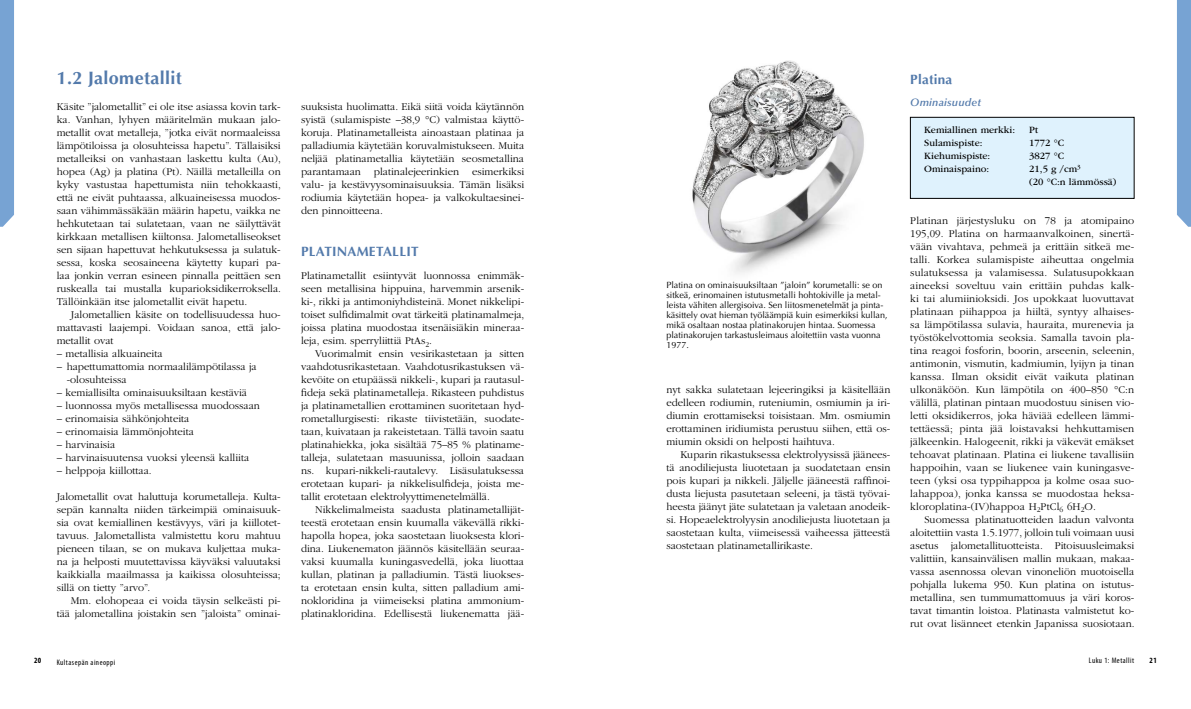
<style>
.page{position:relative;width:1191px;height:709px;background:#fff}
.page>*{position:absolute;margin:0;border:0;box-sizing:border-box;transform-origin:0 0}
.t1{font:700 18px "Optima LT Std";letter-spacing:.02em;color:#537aab}
.t2{font:700 13.5px "Optima LT Std";letter-spacing:.02em;color:#537aab}
.t3{font:300 10.8px/13px "ITC Garamond Std";color:#000;text-align:justify}
.t4{font:italic 600 10.8px "Optima LT Std";letter-spacing:.02em;color:#537aab}
.t5{font:10px/13px "ITC Garamond Std";color:#000}
.t6{font:9px/10px "Optima LT Std";color:#000}
.t7{font:condensed 8px "Myriad Pro";letter-spacing:.06em;color:#000}
.t8{font:700 condensed 8px "Myriad Pro";color:#000}
</style>
<div class="page">
<div style="left:1177px;top:0;width:14px;height:227px;background:#77a3d3"></div>
<div style="left:0;top:0;width:14px;height:227px;background:#77a3d3"></div>
<div style="left:910px;top:117px;width:224px;height:81px;background:#dff2fd"></div>
<div style="left:910px;top:117px;width:224px;height:81px;border:1px solid #000"></div>
<img style="left:692px;top:60px;width:172px;height:214px">
<h1 class="t1" style="left:57px;top:67px;width:127px">1.2 Jalometallit</h1>
<p class="t3" style="left:57px;top:100px;width:226px">Käsite ”jalometallit” ei ole itse asiassa kovin tark&shy;ka. Vanhan, lyhyen määritelmän mukaan jalo&shy;metallit ovat metalleja, ”jotka eivät normaaleissa lämpötiloissa ja olosuhteissa hapetu”. Tällaisiksi metalleiksi on vanhastaan laskettu kulta (Au), hopea (Ag) ja platina (Pt). Näillä metalleilla on kyky vastustaa hapettumista niin tehokkaasti, että ne eivät puhtaassa, alkuaineisessa muodos&shy;saan vähimmässäkään määrin hapetu, vaikka ne hehkutetaan tai sulatetaan, vaan ne säilyttävät kirkkaan metallisen kiiltonsa. Jalometalliseokset sen sijaan hapettuvat hehkutuksessa ja sulatuk&shy;sessa, koska seosaineena käytetty kupari pa&shy;laa jonkin verran esineen pinnalla peittäen sen ruskealla tai mustalla kuparioksidikerroksella.<br>Tällöinkään itse jalometallit eivät hapetu.</p>
<p class="t3" style="left:57px;top:308px;width:225px;text-indent:14px">Jalometallien käsite on todellisuudessa huo&shy;mattavasti laajempi. Voidaan sanoa, että jalo&shy;metallit ovat</p>
<p class="t3" style="left:57px;top:347px;width:107px">– metallisia alkuaineita</p>
<p class="t3" style="left:67px;top:360px;width:191px;text-indent:-10px">– hapettumattomia normaalilämpötilassa ja -olosuhteissa</p>
<p class="t3" style="left:57px;top:386px;width:192px">– kemiallisilta ominaisuuksiltaan kestäviä</p>
<p class="t3" style="left:57px;top:399px;width:205px">– luonnossa myös metallisessa muodossaan</p>
<p class="t3" style="left:57px;top:412px;width:134px">– erinomaisia sähkönjohteita</p>
<p class="t3" style="left:57px;top:425px;width:139px">– erinomaisia lämmönjohteita</p>
<p class="t3" style="left:57px;top:438px;width:60px">– harvinaisia</p>
<p class="t3" style="left:57px;top:451px;width:194px">– harvinaisuutensa vuoksi yleensä kalliita</p>
<p class="t3" style="left:57px;top:464px;width:97px">– helppoja kiillottaa.</p>
<p class="t3" style="left:57px;top:490px;width:225px">Jalometallit ovat haluttuja korumetalleja. Kulta&shy;sepän kannalta niiden tärkeimpiä ominaisuuk&shy;sia ovat kemiallinen kestävyys, väri ja kiillotet&shy;tavuus. Jalometallista valmistettu koru mahtuu pieneen tilaan, se on mukava kuljettaa muka&shy;na ja helposti muutettavissa käyväksi valuutaksi kaikkialla maailmassa ja kaikissa olosuhteissa; sillä on tietty ”arvo”.</p>
<p class="t3" style="left:57px;top:594px;width:225px;text-align:right">Mm. elohopeaa ei voida täysin selkeästi pi&shy;tää jalometallina joistakin sen ”jaloista” ominai-</p>
<p class="t3" style="left:301px;top:100px;width:225px">suuksista huolimatta. Eikä siitä voida käytännön syistä (sulamispiste –38,9 °C) valmistaa käyttö&shy;koruja. Platinametalleista ainoastaan platinaa ja palladiumia käytetään koruvalmistukseen. Muita neljää platinametallia käytetään seosmetallina parantamaan platinalejeerinkien esimerkiksi valu- ja kestävyysominaisuuksia. Tämän lisäksi rodiumia käytetään hopea- ja valkokultaesinei&shy;den pinnoitteena.</p>
<p class="t2" style="left:301px;top:244px;width:119px">PLATINAMETALLIT</p>
<p class="t3" style="left:301px;top:269px;width:225px">Platinametallit esiintyvät luonnossa enimmäk&shy;seen metallisina hippuina, harvemmin arsenik&shy;ki-, rikki ja antimoniyhdisteinä. Monet nikkelipi&shy;toiset sulfidimalmit ovat tärkeitä platinamalmeja, joissa platina muodostaa itsenäisiäkin mineraa&shy;leja, esim. sperryliittiä PtAs<sub>2</sub>.</p>
<p class="t3" style="left:301px;top:347px;width:225px;text-indent:14px">Vuorimalmit ensin vesirikastetaan ja sitten vaahdotusrikastetaan. Vaahdotusrikastuksen vä&shy;kevöite on etupäässä nikkeli-, kupari ja rautasul&shy;fideja sekä platinametalleja. Rikasteen puhdistus ja platinametallien erottaminen suoritetaan hyd&shy;rometallurgisesti: rikaste tiivistetään, suodate&shy;taan, kuivataan ja rakeistetaan. Tällä tavoin saatu platinahiekka, joka sisältää 75–85 % platiname&shy;talleja, sulatetaan masuunissa, jolloin saadaan ns. kupari-nikkeli-rautalevy. Lisäsulatuksessa erotetaan kupari- ja nikkelisulfideja, joista me&shy;tallit erotetaan elektrolyyttimenetelmällä.</p>
<p class="t3" style="left:301px;top:503px;width:225px;text-indent:14px">Nikkelimalmeista saadusta platinametallijät&shy;teestä erotetaan ensin kuumalla väkevällä rikki&shy;hapolla hopea, joka saostetaan liuoksesta klori&shy;dina. Liukenematon jäännös käsitellään seuraa&shy;vaksi kuumalla kuningasvedellä, joka liuottaa kullan, platinan ja palladiumin. Tästä liuokses&shy;ta erotetaan ensin kulta, sitten palladium ami&shy;nokloridina ja viimeiseksi platina ammonium&shy;platinakloridina. Edellisestä liukenematta jää-</p>
<p class="t6" style="left:666px;top:280px;width:223px">Platina on ominaisuuksiltaan ”jaloin” korumetalli: se on sitkeä, erinomainen istutusmetalli hohtokiville ja metal&shy;leista vähiten allergisoiva. Sen liitosmenetelmät ja pinta&shy;käsittely ovat hieman työläämpiä kuin esimerkiksi kullan, mikä osaltaan nostaa platinakorujen hintaa. Suomessa platinakorujen tarkastusleimaus aloitettiin vasta vuonna 1977.</p>
<p class="t3" style="left:666px;top:383px;width:225px">nyt sakka sulatetaan lejeeringiksi ja käsitellään edelleen rodiumin, ruteniumin, osmiumin ja iri&shy;diumin erottamiseksi toisistaan. Mm. osmiumin erottaminen iridiumista perustuu siihen, että os&shy;miumin oksidi on helposti haihtuva.</p>
<p class="t3" style="left:666px;top:448px;width:225px;text-indent:14px">Kuparin rikastuksessa elektrolyysissä jäänees&shy;tä anodiliejusta liuotetaan ja suodatetaan ensin pois kupari ja nikkeli. Jäljelle jääneestä raffinoi&shy;dusta liejusta pasutetaan seleeni, ja tästä työvai&shy;heesta jäänyt jäte sulatetaan ja valetaan anodeik&shy;si. Hopeaelektrolyysin anodiliejusta liuotetaan ja saostetaan kulta, viimeisessä vaiheessa jätteestä saostetaan platinametallirikaste.</p>
<p class="t2" style="left:910px;top:72px;width:44px">Platina</p>
<p class="t4" style="left:910px;top:96px;width:72px">Ominaisuudet</p>
<p class="t5" style="left:924px;top:123px;width:92px">Kemiallinen merkki:</p>
<p class="t5" style="left:1029px;top:123px;width:11px">Pt</p>
<p class="t5" style="left:924px;top:136px;width:60px">Sulamispiste:</p>
<p class="t5" style="left:1029px;top:136px;width:36px">1772 °C</p>
<p class="t5" style="left:924px;top:149px;width:68px">Kiehumispiste:</p>
<p class="t5" style="left:1029px;top:149px;width:36px">3827 °C</p>
<p class="t5" style="left:924px;top:162px;width:67px">Ominaispaino:</p>
<p class="t5" style="left:1029px;top:162px;width:89px">21,5 g /cm<sup>3<br></sup>(20 °C:n lämmössä)</p>
<p class="t3" style="left:910px;top:214px;width:226px">Platinan järjestysluku on 78 ja atomipaino 195,09. Platina on harmaanvalkoinen, sinertä&shy;vään vivahtava, pehmeä ja erittäin sitkeä me&shy;talli. Korkea sulamispiste aiheuttaa ongelmia sulatuksessa ja valamisessa. Sulatusupokkaan aineeksi soveltuu vain erittäin puhdas kalk&shy;ki tai alumiinioksidi. Jos upokkaat luovuttavat platinaan piihappoa ja hiiltä, syntyy alhaises&shy;sa lämpötilassa sulavia, hauraita, murenevia ja työstökelvottomia seoksia. Samalla tavoin pla&shy;tina reagoi fosforin, boorin, arseenin, seleenin, antimonin, vismutin, kadmiumin, lyijyn ja tinan kanssa. Ilman oksidit eivät vaikuta platinan ulkonäköön. Kun lämpötila on 400–850 °C:n välillä, platinan pintaan muodostuu sinisen vio&shy;letti oksidikerros, joka häviää edelleen lämmi&shy;tettäessä; pinta jää loistavaksi hehkuttamisen jälkeenkin. Halogeenit, rikki ja väkevät emäkset tehoavat platinaan. Platina ei liukene tavallisiin happoihin, vaan se liukenee vain kuningasve&shy;teen (yksi osa typpihappoa ja kolme osaa suo&shy;lahappoa), jonka kanssa se muodostaa heksa&shy;kloroplatina-(IV)happoa H<sub>2</sub>PtCl<sub>6</sub> 6H<sub>2</sub>O.</p>
<p class="t3" style="left:910px;top:513px;width:226px;text-indent:14px">Suomessa platinatuotteiden laadun valvonta aloitettiin vasta 1.5.1977, jolloin tuli voimaan uusi asetus jalometallituotteista. Pitoisuusleimaksi valittiin, kansainvälisen mallin mukaan, makaa&shy;vassa asennossa olevan vinoneliön muotoisella pohjalla lukema 950. Kun platina on istutus&shy;metallina, sen tummumattomuus ja väri koros&shy;tavat timantin loistoa. Platinasta valmistetut ko&shy;rut ovat lisänneet etenkin Japanissa suosiotaan.</p>
<p class="t8" style="left:34px;top:655px;width:9px">20</p>
<p class="t7" style="left:57px;top:657px;width:60px">Kultasepän aineoppi</p>
<p class="t7" style="left:1089px;top:656px;width:47px">Luku 1: Metallit</p>
<p class="t8" style="left:1149px;top:655px;width:9px">21</p>
</div>
